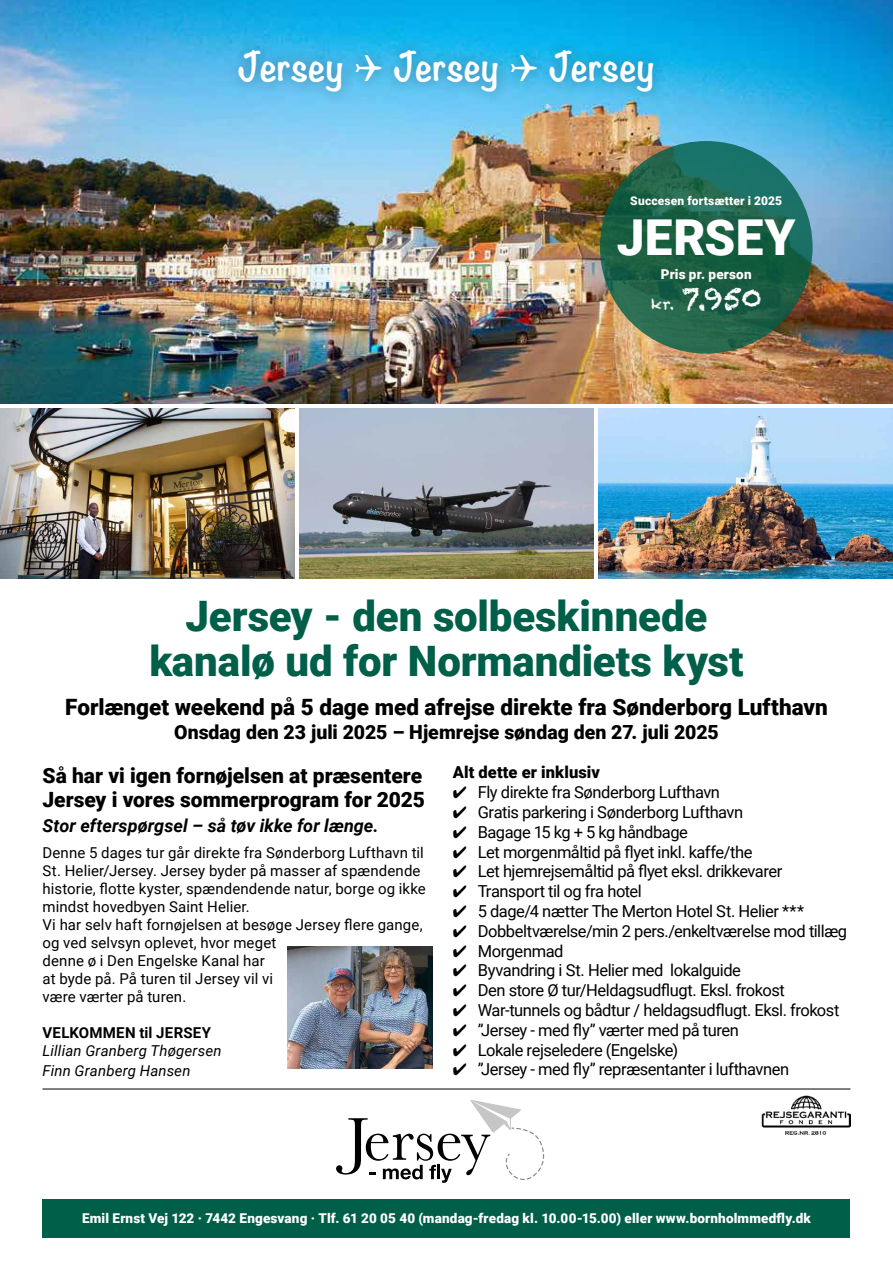
<style>
.page{position:relative;width:893px;height:1263px;background:#fff}
.page>*{position:absolute;margin:0;border:0;box-sizing:border-box;transform-origin:0 0}
.t1{font:900 49.5px "Roboto";letter-spacing:.005em;color:#fff}
.t2{font:900 42px/45px "Roboto";letter-spacing:-.005em;color:#005f49;text-align:center}
.t3{font:700 36px "Noteworthy";letter-spacing:-.01em;color:#fff}
.t4{font:30px "Chalkduster";color:#fff}
.t5{font:900 22.5px "Roboto";color:#000}
.t6{font:900 21px/24px "Roboto";color:#000}
.t7{font:900 19.5px "Roboto";color:#000}
.t8{font:italic 700 18px "Roboto";letter-spacing:.005em;color:#000}
.t9{font:16.5px "Roboto";letter-spacing:-.025em;color:#000}
.t10{font:900 16.5px "Roboto";letter-spacing:.005em;color:#000}
.t11{font:15px/18px "Roboto";letter-spacing:.005em;color:#000}
.t12{font:italic 15px/19.8px "Roboto";letter-spacing:.01em;color:#000}
.t13{font:700 15px "Roboto";letter-spacing:.015em;color:#000}
.t14{font:900 13.5px "Roboto";letter-spacing:.01em;color:#fff}
.t15{font:900 12px "Roboto";letter-spacing:.015em;color:#fff}
.s1{font-size:15px}
</style>
<div class="page">
<img style="left:0;top:0;width:893px;height:404px">
<img style="left:0;top:408px;width:295px;height:170px">
<img style="left:299px;top:408px;width:295px;height:170px">
<img style="left:598px;top:408px;width:295px;height:170px">
<svg style="left:336px;top:1100px;width:208px;height:83px"></svg>
<hr style="left:43px;top:1089px;width:807px;height:1px;background:#000">
<img style="left:761px;top:1095px;width:89px;height:39px">
<img style="left:288px;top:946px;width:144px;height:123px">
<div style="left:43px;top:1199px;width:807px;height:38px;background:#005f49"></div>
<svg style="left:600px;top:141px;width:213px;height:213px;background:#1c644b"></svg>
<div style="left:225px;top:37px;width:442px;height:68px;background:#000;opacity:.3"></div>
<svg style="left:356px;top:54px;width:26px;height:27px"></svg>
<svg style="left:511px;top:54px;width:26px;height:27px"></svg>
<h3 class="t3" style="left:238px;top:34px;width:107px">Jersey</h3>
<h3 class="t3" style="left:394px;top:34px;width:107px">Jersey</h3>
<h3 class="t3" style="left:549px;top:34px;width:107px">Jersey</h3>
<p class="t15" style="left:630px;top:192px;width:153px">Succesen fortsætter i 2025</p>
<h1 class="t1" style="left:617px;top:203px;width:180px">JERSEY</h1>
<p class="t14" style="left:661px;top:265px;width:92px">Pris pr. person</p>
<h3 class="t4" style="left:651px;top:281px;width:113px"><span class="s1">kr.</span> 7.950</h3>
<h2 class="t2" style="left:149px;top:592px;width:596px">Jersey - den solbeskinnede kanalø ud for Normandiets kyst</h2>
<h3 class="t5" style="left:65px;top:691px;width:764px">Forlænget weekend på 5 dage med afrejse direkte fra Sønderborg Lufthavn</h3>
<p class="t7" style="left:174px;top:718px;width:546px">Onsdag den 23 juli 2025 – Hjemrejse søndag den 27. juli 2025</p>
<p class="t6" style="left:43px;top:762px;width:384px">Så har vi igen fornøjelsen at præsentere<br>Jersey i vores sommerprogram for 2025</p>
<p class="t8" style="left:43px;top:813px;width:338px">Stor efterspørgsel – så tøv ikke for længe.</p>
<p class="t11" style="left:43px;top:843px;width:385px">Denne 5 dages tur går direkte fra Sønderborg Lufthavn til St. Helier/Jersey. Jersey byder på masser af spændende historie, flotte kyster, spændendende natur, borge og ikke mindst hovedbyen Saint Helier.<br>Vi har selv haft fornøjelsen at besøge Jersey flere gange, og ved selvsyn oplevet, hvor meget<br>denne ø i Den Engelske Kanal har<br>at byde på. På turen til Jersey vil vi<br>være værter på turen.</p>
<p class="t13" style="left:43px;top:1022px;width:170px">VELKOMMEN til JERSEY</p>
<p class="t12" style="left:43px;top:1040px;width:181px">Lillian Granberg Thøgersen<br>Finn Granberg Hansen</p>
<p class="t10" style="left:453px;top:761px;width:149px">Alt dette er inklusiv</p>
<p class="t9" style="left:453px;top:781px;width:269px">✔ Fly direkte fra Sønderborg Lufthavn</p>
<p class="t9" style="left:453px;top:801px;width:292px">✔ Gratis parkering i Sønderborg Lufthavn</p>
<p class="t9" style="left:453px;top:820px;width:237px">✔ Bagage 15 kg + 5 kg håndbage</p>
<p class="t9" style="left:453px;top:840px;width:301px">✔ Let morgenmåltid på flyet inkl. kaffe/the</p>
<p class="t9" style="left:453px;top:860px;width:331px">✔ Let hjemrejsemåltid på flyet eksl. drikkevarer</p>
<p class="t9" style="left:453px;top:880px;width:191px">✔ Transport til og fra hotel</p>
<p class="t9" style="left:453px;top:900px;width:353px">✔ 5 dage/4 nætter The Merton Hotel St. Helier ***</p>
<p class="t9" style="left:453px;top:919px;width:396px">✔ Dobbeltværelse/min 2 pers./enkeltværelse mod tillæg</p>
<p class="t9" style="left:453px;top:939px;width:112px">✔ Morgenmad</p>
<p class="t9" style="left:453px;top:959px;width:290px">✔ Byvandring i St. Helier med lokalguide</p>
<p class="t9" style="left:453px;top:979px;width:334px">✔ Den store Ø tur/Heldagsudflugt. Eksl. frokost</p>
<p class="t9" style="left:453px;top:999px;width:388px">✔ War-tunnels og bådtur / heldagsudflugt. Eksl. frokost</p>
<p class="t9" style="left:453px;top:1018px;width:288px">✔ ”Jersey - med fly” værter med på turen</p>
<p class="t9" style="left:453px;top:1038px;width:227px">✔ Lokale rejseledere (Engelske)</p>
<p class="t9" style="left:453px;top:1058px;width:338px">✔ ”Jersey - med fly” repræsentanter i lufthavnen</p>
<p class="t14" style="left:82px;top:1208px;width:730px">Emil Ernst Vej 122 · 7442 Engesvang · Tlf. 61 20 05 40 (mandag-fredag kl. 10.00-15.00) eller www.bornholmmedfly.dk</p>
</div>
